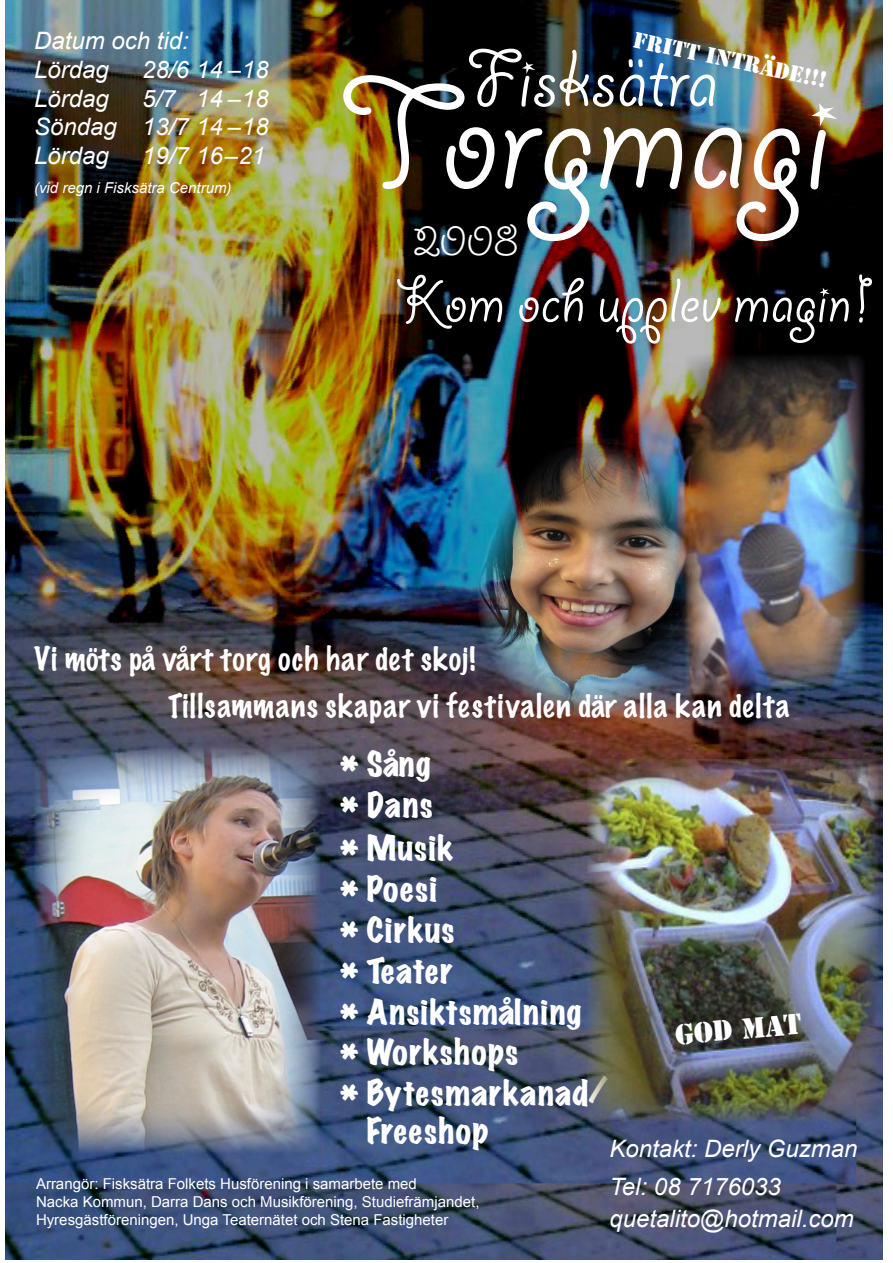
<style>
.page{position:relative;width:893px;height:1263px;background:#fff}
.page>*{position:absolute;margin:0;border:0;box-sizing:border-box;transform-origin:0 0}
.t1{font:172.5px "Giddyup Std";color:#fff}
.t2{font:90px "Giddyup Std";color:#fff}
.t3{font:69px "Giddyup";color:#fff}
.t4{font:48px "Giddyup Std";color:#fff}
.t5{font:expanded 31.5px/40.8px "Marker Felt";letter-spacing:.035em;color:#fff}
.t6{font:100 30px "Marker Felt";letter-spacing:.04em;color:#fff}
.t7{font:27px "Stencil Std";color:#fff}
.t8{font:italic 24px/28.8px "Arial";color:#fff}
.t9{font:21px "Stencil Std";color:#fff}
.t10{font:15px/18px "Arial";color:#fff}
.t11{font:italic 15px "Arial";color:#fff}
</style>
<div class="page">
<img style="left:5px;top:0;width:877px;height:1260px">
<img style="left:477px;top:433px;width:236px;height:284px">
<img style="left:685px;top:354px;width:180px;height:335px">
<img style="left:34px;top:747px;width:287px;height:405px">
<img style="left:588px;top:759px;width:291px;height:362px">
<h3 class="t8" style="left:34px;top:26px;width:156px">Datum och tid:<br>Lördag</h3>
<h3 class="t8" style="left:142px;top:55px;width:128px">28/6 14 –18</h3>
<h3 class="t8" style="left:34px;top:84px;width:236px;text-align:justify;text-indent:108px">5/7 14 –18<br>Söndag 13/7 14 –18<br>Lördag</h3>
<h3 class="t8" style="left:34px;top:84px;width:76px">Lördag</h3>
<h3 class="t8" style="left:142px;top:141px;width:124px">19/7 16–21</h3>
<p class="t11" style="left:34px;top:179px;width:199px">(vid regn i Fisksätra Centrum)</p>
<h3 class="t9" style="left:637px;top:26px;width:199px;rotate:12deg">Fritt inträde!!!</h3>
<h2 class="t2" style="left:466px;top:30px;width:254px">Fisksätra</h2>
<h1 class="t1" style="left:339px;top:42px;width:493px">Torgmagi</h1>
<h3 class="t4" style="left:414px;top:214px;width:106px">2008</h3>
<h3 class="t3" style="left:395px;top:263px;width:477px">Kom och upplev magin!</h3>
<h3 class="t6" style="left:34px;top:644px;width:443px">Vi möts på vårt torg och har det skoj!</h3>
<h3 class="t6" style="left:168px;top:691px;width:623px">Tillsammans skapar vi festivalen där alla kan delta</h3>
<h3 class="t5" style="left:340px;top:745px;width:94px">* Sång * Dans</h3>
<h3 class="t5" style="left:340px;top:829px;width:269px">* Musik<br>* Poesi<br>* Cirkus<br>* Teater<br>* Ansiktsmålning<br>* Workshops<br>* Bytesmarkanad/</h3>
<h3 class="t5" style="left:367px;top:1112px;width:123px">Freeshop</h3>
<p class="t10" style="left:36px;top:1174px;width:445px">Arrangör: Fisksätra Folkets Husförening i samarbete med<br>Nacka Kommun, Darra Dans och Musikförening, Studiefrämjandet,<br>Hyresgästföreningen, Unga Teaternätet och Stena Fastigheter</p>
<h3 class="t7" style="left:674px;top:1017px;width:128px;rotate:-5deg">GOD mat</h3>
<h3 class="t8" style="left:609px;top:1129px;width:250px;line-height:37.8px">Kontakt: Derly Guzman<br>Tel: 08 7176033</h3>
<h3 class="t8" style="left:609px;top:1204px;width:246px">quetalito@hotmail.com</h3>
</div>
